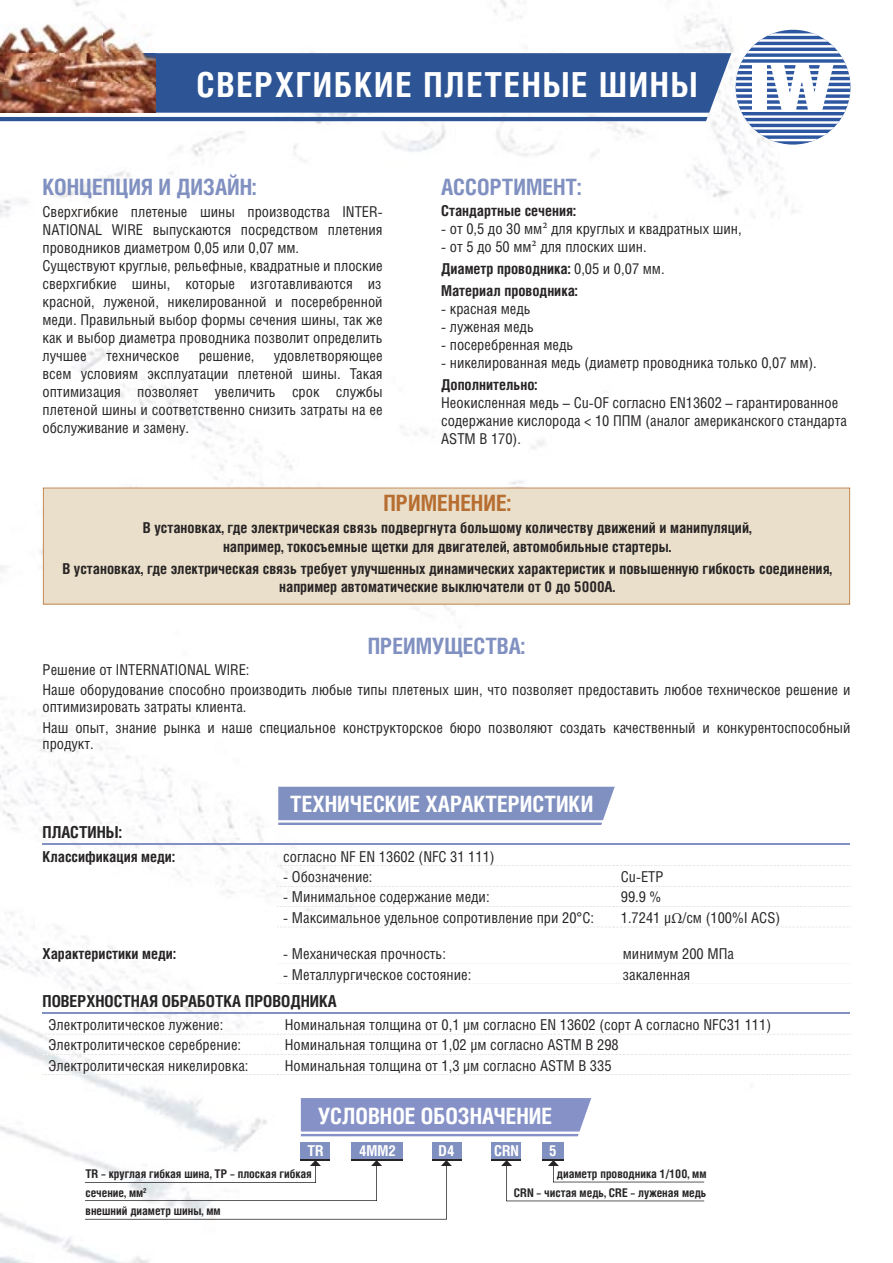
<style>
.page{position:relative;width:893px;height:1263px;background:#fff}
.page>*{position:absolute;margin:0;border:0;box-sizing:border-box;transform-origin:0 0}
.t1{font:700 34.5px "Helios Cond";letter-spacing:.05em;color:#fff}
.t2{font:700 22.5px "Helios Cond C";color:#fff}
.t3{font:700 22.5px "Helios Cond C";color:#8090c0}
.t4{font:700 22.5px "Helios Cond C";color:#b76e31}
.t5{font:700 16.5px "Helios Cond C";color:#272425}
.t6{font:15px/18px "Helios Cond C";color:#272425}
.t7{font:700 15px/21.9px "Helios Cond C";color:#272425;text-align:center}
.t8{font:700 15px "Helios Cond C";color:#fff}
.t9{font:700 12px/18.3px "Helios Cond C";color:#272425;text-align:right}
.s1{font-family:"Minion Pro"}
.s2{font-weight:400}
.s3{font-family:"Minion Pro";font-weight:400}
</style>
<div class="page">
<img style="left:0;top:0;width:851px;height:1263px">
<svg style="left:0;top:32px;width:850px;height:110px"></svg>
<div style="left:43px;top:488px;width:807px;height:116px;background:#eadfca"></div>
<svg style="left:278px;top:787px;width:337px;height:38px;background:#8a99c5"></svg>
<hr style="left:43px;top:844px;width:807px;height:1px;background:#8191c1">
<svg style="left:277px;top:865px;width:574px;height:1px"></svg>
<svg style="left:277px;top:886px;width:574px;height:1px"></svg>
<svg style="left:277px;top:906px;width:574px;height:1px"></svg>
<svg style="left:277px;top:927px;width:574px;height:1px"></svg>
<svg style="left:277px;top:963px;width:574px;height:1px"></svg>
<svg style="left:277px;top:983px;width:574px;height:1px"></svg>
<hr style="left:43px;top:1012px;width:807px;height:2px;background:#8191c1">
<svg style="left:43px;top:1034px;width:808px;height:1px"></svg>
<svg style="left:43px;top:1054px;width:808px;height:1px"></svg>
<svg style="left:43px;top:1074px;width:808px;height:1px"></svg>
<div style="left:301px;top:1142px;width:29px;height:18px;background:#8090c0"></div>
<div style="left:432px;top:1142px;width:30px;height:18px;background:#8090c0"></div>
<hr style="left:432px;top:1159px;width:30px;height:1px;background:#272425">
<div style="left:491px;top:1142px;width:30px;height:18px;background:#8090c0"></div>
<hr style="left:491px;top:1159px;width:30px;height:1px;background:#272425">
<div style="left:543px;top:1142px;width:21px;height:18px;background:#8090c0"></div>
<div style="left:352px;top:1142px;width:51px;height:18px;background:#8090c0"></div>
<svg style="left:85px;top:1159px;width:367px;height:60px"></svg>
<svg style="left:501px;top:1159px;width:203px;height:42px"></svg>
<svg style="left:301px;top:1098px;width:290px;height:38px;background:#8f9acb"></svg>
<img style="left:0;top:0;width:155px;height:112px">
<h1 class="t1" style="left:197px;top:64px;width:502px">СВЕРХГИБКИЕ ПЛЕТЕНЫЕ ШИНЫ</h1>
<h2 class="t3" style="left:43px;top:173px;width:216px">КОНЦЕПЦИЯ И ДИЗАЙН:</h2>
<p class="t6" style="left:43px;top:202px;width:342px">Сверхгибкие плетеные шины производства INTER-NATIONAL WIRE выпускаются посредством плетения проводников диаметром 0,05 или 0,07 мм.<br>Существуют круглые, рельефные, квадратные и плоские сверх гибкие шины, которые изготавливаются из красной, луженой, никелированной и посеребренной меди. Правиль ный выбор формы сечения шины, так же как и выбор диаметра проводника позволит определить лучшее</p>
<p class="t6" style="left:43px;top:346px;width:342px;text-align:justify;text-indent:231px">удовлетворяющее всем условиям эксплуатации плетеной шины. Такая оптимизация позволяет увеличить срок службы плетеной шины и соответственно снизить затраты на ее обслуживание и замену.</p>
<p class="t6" style="left:106px;top:346px;width:75px">техническое</p>
<p class="t6" style="left:199px;top:346px;width:57px">решение,</p>
<h2 class="t3" style="left:441px;top:173px;width:142px">АССОРТИМЕНТ:</h2>
<p class="t7" style="left:441px;top:200px;width:136px">Стандартные сечения:</p>
<p class="t6" style="left:441px;top:220px;width:302px">- от 0,5 до 30 мм<span class="s1">²</span> для круглых и квадратных шин,</p>
<p class="t7" style="left:441px;top:236px;width:225px;text-align:left"><span class="s2">- от 5 до 50 мм</span><span class="s3">²</span> <span class="s2">для плоских шин.<br></span>Диаметр проводника: <span class="s2">0,05 и 0,07 мм.<br></span>Материал проводника:</p>
<p class="t6" style="left:441px;top:299px;width:91px">- красная медь</p>
<p class="t6" style="left:441px;top:317px;width:94px">- луженая медь</p>
<p class="t6" style="left:441px;top:335px;width:134px">- посеребренная медь</p>
<p class="t6" style="left:441px;top:353px;width:377px">- никелированная медь (диаметр проводника только 0,07 мм).</p>
<p class="t7" style="left:441px;top:373px;width:98px">Дополнительно:</p>
<p class="t6" style="left:441px;top:393px;width:407px">Неокисленная медь – Cu-OF согласно EN13602 – гарантированное содержание кислорода &lt; 10 ППМ (аналог американского стандарта<br>ASTM B 170).</p>
<h2 class="t4" style="left:383px;top:490px;width:129px">ПРИМЕНЕНИЕ:</h2>
<p class="t7" style="left:143px;top:519px;width:610px;line-height:18px">В установках, где электрическая связь подвергнута большому количеству движений и манипуляций, например, токосъемные щетки для двигателей, автомобильные стартеры.</p>
<p class="t7" style="left:62px;top:559px;width:771px;line-height:18px">В установках, где электрическая связь требует улучшенных динамических характеристик и повышенную гибкость соединения, например автоматические выключатели от 0 до 5000А.</p>
<h2 class="t3" style="left:368px;top:632px;width:159px">ПРЕИМУЩЕСТВА:</h2>
<p class="t6" style="left:43px;top:659px;width:809px;line-height:20.7px">Решение от INTERNATIONAL WIRE:<br>Наше оборудование способно производить любые типы плетеных шин, что позволяет предоставить любое техническое решение и</p>
<p class="t6" style="left:43px;top:696px;width:809px;line-height:20.7px">оптимизировать затраты клиента.<br>Наш опыт, знание рынка и наше специальное конструкторское бюро позволяют создать качественный и конкурентоспособный</p>
<p class="t6" style="left:43px;top:734px;width:53px">продукт.</p>
<h2 class="t2" style="left:290px;top:791px;width:304px">ТЕХНИЧЕСКИЕ ХАРАКТЕРИСТИКИ</h2>
<p class="t5" style="left:43px;top:823px;width:81px">ПЛАСТИНЫ:</p>
<p class="t7" style="left:43px;top:845px;width:134px">Классификация меди:</p>
<p class="t6" style="left:283px;top:847px;width:213px">согласно NF EN 13602 (NFC 31 111)</p>
<p class="t6" style="left:283px;top:867px;width:91px">- Обозначение:</p>
<p class="t6" style="left:621px;top:867px;width:44px">Cu-ETP</p>
<p class="t6" style="left:283px;top:888px;width:208px">- Минимальное содержание меди:</p>
<p class="t6" style="left:621px;top:888px;width:42px">99.9 %</p>
<p class="t6" style="left:283px;top:908px;width:312px">- Максимальное удельное сопротивление при 20°С:</p>
<p class="t6" style="left:621px;top:908px;width:161px">1.7241 µ<span class="s1">Ω</span>/см (100%I ACS)</p>
<p class="t7" style="left:43px;top:943px;width:135px">Характеристики меди:</p>
<p class="t6" style="left:283px;top:944px;width:164px">- Механическая прочность:</p>
<p class="t6" style="left:623px;top:944px;width:113px">минимум 200 МПа</p>
<p class="t6" style="left:283px;top:965px;width:190px">- Металлургическое состояние:</p>
<p class="t6" style="left:623px;top:965px;width:69px">закаленная</p>
<p class="t5" style="left:43px;top:991px;width:296px">ПОВЕРХНОСТНАЯ ОБРАБОТКА ПРОВОДНИКА</p>
<p class="t6" style="left:49px;top:1015px;width:176px">Электролитическое лужение:</p>
<p class="t6" style="left:285px;top:1015px;width:488px">Номинальная толщина от 0,1 µм согласно EN 13602 (сорт A согласно NFC31 111)</p>
<p class="t6" style="left:49px;top:1035px;width:194px">Электролитическое серебрение:</p>
<p class="t6" style="left:285px;top:1035px;width:335px">Номинальная толщина от 1,02 µм согласно ASTM B 298</p>
<p class="t6" style="left:49px;top:1056px;width:201px">Электролитическая никелировка:</p>
<p class="t6" style="left:285px;top:1056px;width:328px">Номинальная толщина от 1,3 µм согласно ASTM B 335</p>
<h2 class="t2" style="left:318px;top:1102px;width:236px">УСЛОВНОЕ ОБОЗНАЧЕНИЕ</h2>
<p class="t8" style="left:308px;top:1142px;width:18px">TR</p>
<p class="t8" style="left:359px;top:1142px;width:38px">4MM2</p>
<p class="t8" style="left:439px;top:1142px;width:17px">D4</p>
<p class="t8" style="left:494px;top:1142px;width:26px">CRN</p>
<p class="t8" style="left:549px;top:1142px;width:9px">5</p>
<p class="t9" style="left:514px;top:1164px;width:194px">диаметр проводника 1/100, мм<br>CRN – чистая медь, CRE – луженая медь</p>
<p class="t9" style="left:85px;top:1164px;width:228px;text-align:left">TR – круглая гибкая шина, ТР – плоская гибкая сечение, мм<sup>2</sup></p>
<p class="t9" style="left:85px;top:1201px;width:137px">внешний диаметр шины, мм</p>
</div>
